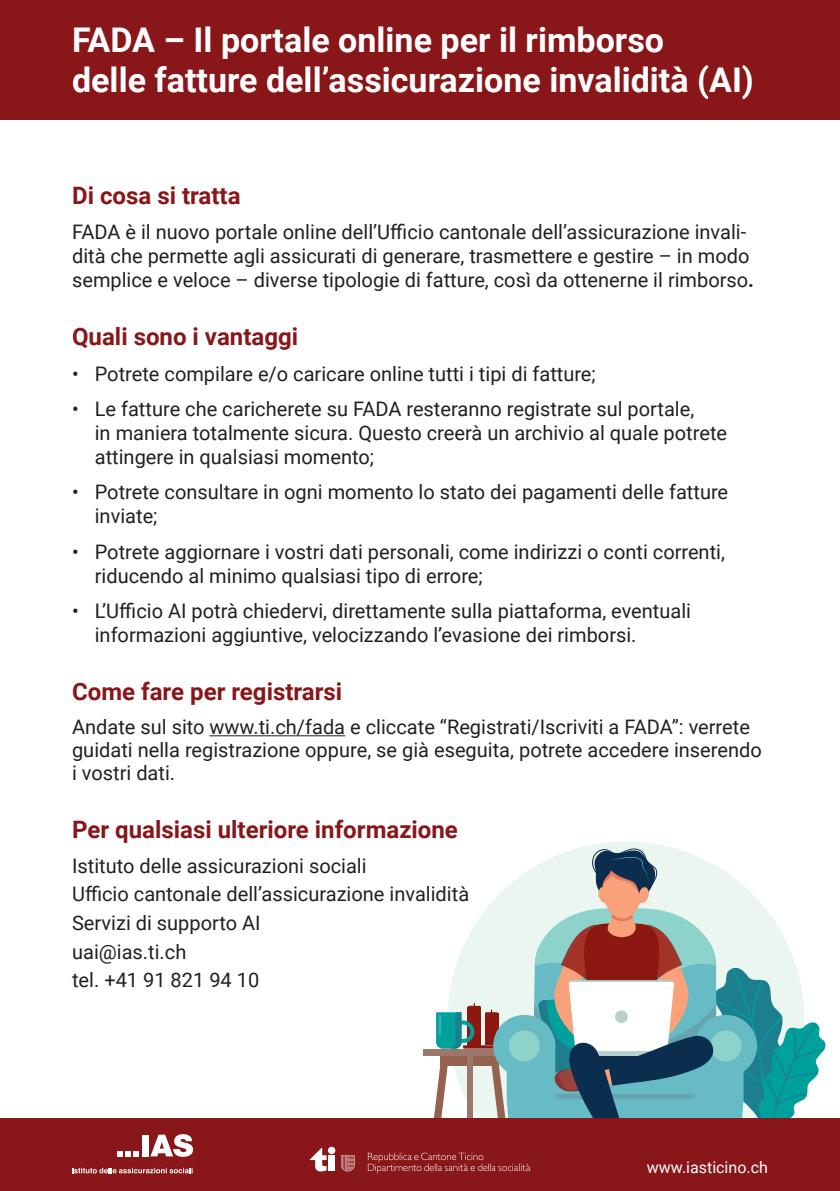
<style>
.page{position:relative;width:840px;height:1191px;background:#fff}
.page>*{position:absolute;margin:0;border:0;box-sizing:border-box;transform-origin:0 0}
.t1{font:700 34px/40px "Roboto";color:#fff}
.t2{font:700 24px "Roboto";color:#891619}
.t3{font:20px/24px "Roboto";color:#231f20}
.t4{font:16px "Roboto";color:#fff}
.s1{font-weight:700}
</style>
<div class="page">
<div style="left:0;top:0;width:839px;height:119px;background:#891619"></div>
<hr style="left:209px;top:735px;width:136px;height:1px;background:#231f20">
<div style="left:0;top:1119px;width:839px;height:72px;background:#891619"></div>
<div style="left:328px;top:1155px;width:7px;height:16px;background:#fff"></div>
<div style="left:328px;top:1146px;width:7px;height:8px;background:#fff;border-radius:50%"></div>
<svg style="left:309px;top:1147px;width:23px;height:24px"></svg>
<svg style="left:341px;top:1155px;width:13px;height:16px"></svg>
<svg style="left:367px;top:847px;width:458px;height:327px"></svg>
<svg style="left:72px;top:1167px;width:120px;height:6px"></svg>
<div style="left:142px;top:1134px;width:7px;height:22px;background:#fff"></div>
<svg style="left:150px;top:1134px;width:43px;height:22px"></svg>
<svg style="left:117px;top:1151px;width:22px;height:5px"></svg>
<p class="t1" style="left:72px;top:19px;width:683px">FADA – Il portale online per il rimborso<br>delle fatture dell’assicurazione invalidità (AI)</p>
<p class="t2" style="left:72px;top:178px;width:170px">Di cosa si tratta</p>
<p class="t3" style="left:72px;top:219px;width:683px">FADA è il nuovo portale online dell’Ufficio cantonale dell’assicurazione invali&shy;dità che permette agli assicurati di generare, trasmettere e gestire – in modo semplice e veloce – diverse tipologie di fatture, così da ottenerne il rimborso<span class="s1">.</span></p>
<p class="t2" style="left:72px;top:320px;width:227px">Quali sono i vantaggi</p>
<p class="t3" style="left:72px;top:361px;width:525px">• Potrete compilare e/o caricare online tutti i tipi di fatture;</p>
<p class="t3" style="left:95px;top:396px;width:633px;text-indent:-23px">• Le fatture che caricherete su FADA resteranno registrate sul portale,<br>in maniera totalmente sicura. Questo creerà un archivio al quale potrete attingere in qualsiasi momento;</p>
<p class="t3" style="left:95px;top:479px;width:634px;text-indent:-23px">• Potrete consultare in ogni momento lo stato dei pagamenti delle fatture inviate;</p>
<p class="t3" style="left:95px;top:539px;width:631px;text-indent:-23px">• Potrete aggiornare i vostri dati personali, come indirizzi o conti correnti, riducendo al minimo qualsiasi tipo di errore;</p>
<p class="t3" style="left:95px;top:598px;width:597px;text-indent:-23px">• L’Ufficio AI potrà chiedervi, direttamente sulla piattaforma, eventuali informazioni aggiuntive, velocizzando l’evasione dei rimborsi.</p>
<p class="t2" style="left:72px;top:674px;width:271px">Come fare per registrarsi</p>
<p class="t3" style="left:72px;top:715px;width:690px;line-height:23px">Andate sul sito www.ti.ch/fada e cliccate “Registrati/Iscriviti a FADA”: verrete guidati nella registrazione oppure, se già eseguita, potrete accedere inserendo i vostri dati.</p>
<p class="t2" style="left:72px;top:813px;width:387px">Per qualsiasi ulteriore informazione</p>
<p class="t3" style="left:72px;top:853px;width:296px">Istituto delle assicurazioni sociali</p>
<p class="t3" style="left:72px;top:881px;width:398px">Ufficio cantonale dell’assicurazione invalidità</p>
<p class="t3" style="left:72px;top:910px;width:190px">Servizi di supporto AI</p>
<p class="t3" style="left:72px;top:939px;width:116px">uai@ias.ti.ch</p>
<p class="t3" style="left:72px;top:967px;width:189px">tel. +41 91 821 94 10</p>
<p class="t4" style="left:646px;top:1156px;width:122px">www.iasticino.ch</p>
</div>
